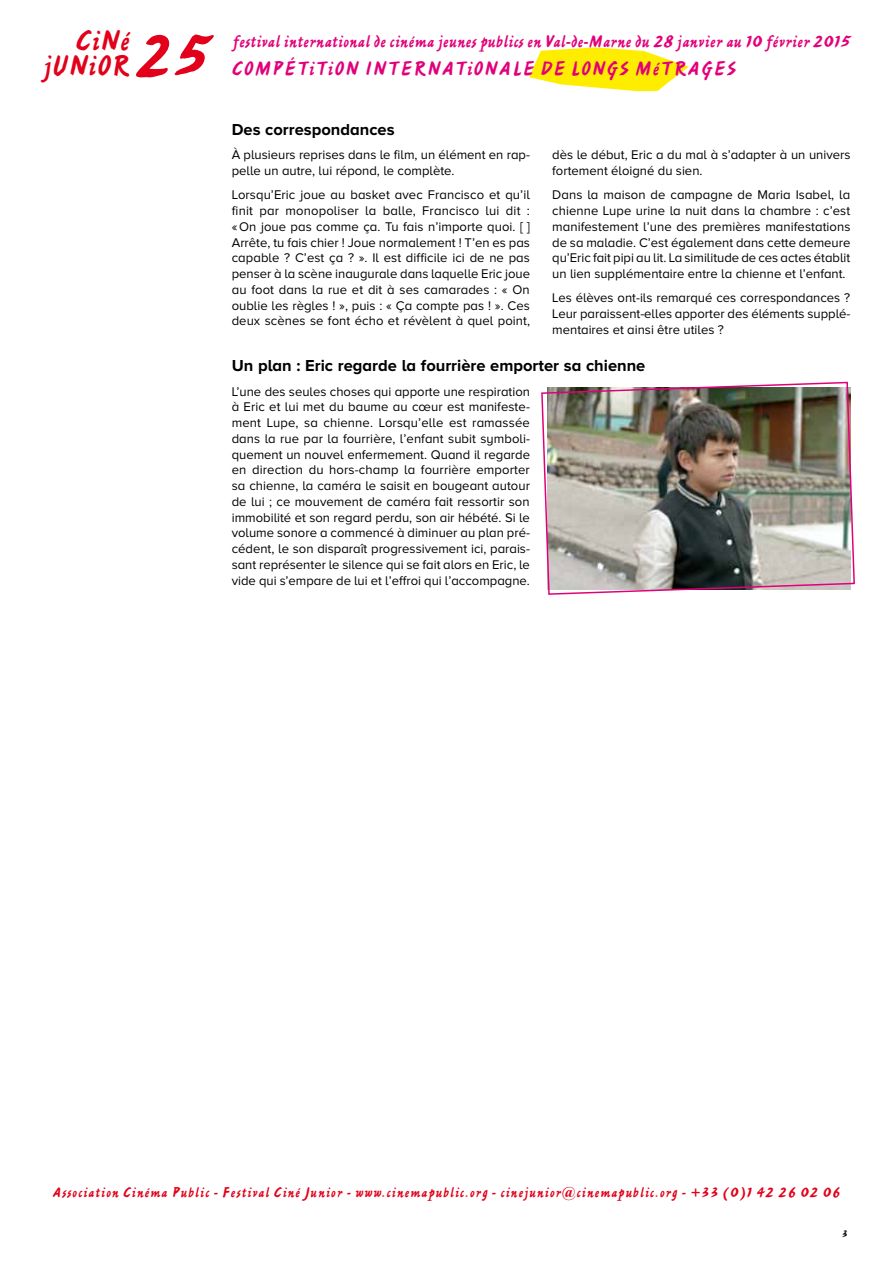
<style>
.page{position:relative;width:893px;height:1263px;background:#fff}
.page>*{position:absolute;margin:0;border:0;box-sizing:border-box;transform-origin:0 0}
.t1{font:30.3px "Ashley Script";color:#e2001a}
.t2{font:21px "Ashley Script";letter-spacing:.05em;color:#e2007a}
.t3{font:18px "Ashley Script";color:#e2007a}
.t4{font:700 16.5px "Proxima Nova A";color:#000}
.t5{font:15px "Ashley Script";letter-spacing:.05em;color:#e2001a}
.t6{font:13.05px/15.8px "Proxima Nova A";color:#000;text-align:justify}
.t7{font:10.5px "Ashley Script";color:#000}
.s1{font-size:66px}
</style>
<div class="page">
<svg style="left:529px;top:47px;width:160px;height:45px"></svg>
<img style="left:541px;top:381px;width:314px;height:214px">
<h1 class="t1" style="left:76px;top:23px;width:56px">CiNé</h1>
<h3 class="t3" style="left:232px;top:31px;width:619px">festival international de cinéma jeunes publics en Val-de-Marne du 28 janvier au 10 février 2015</h3>
<h1 class="t1" style="left:43px;top:49px;width:168px">jUNiOR <span class="s1">25</span></h1>
<h2 class="t2" style="left:232px;top:56px;width:506px">Compétition internationale de longs métrages</h2>
<p class="t4" style="left:232px;top:120px;width:164px">Des correspondances</p>
<p class="t6" style="left:232px;top:147px;width:300px">À plusieurs reprises dans le film, un élément en rap&shy;pelle un autre, lui répond, le complète.</p>
<p class="t6" style="left:232px;top:187px;width:300px">Lorsqu’Eric joue au basket avec Francisco et qu’il finit par monopoliser la balle, Francisco lui dit : «On joue pas comme ça. Tu fais n’importe quoi. [ ] Arrête, tu fais chier ! Joue normalement ! T’en es pas capable ? C’est ça ? ». Il est difficile ici de ne pas penser à la scène inaugurale dans laquelle Eric joue au foot dans la rue et dit à ses camarades : « On oublie les règles ! », puis : « Ça compte pas ! ». Ces deux scènes se font écho et révèlent à quel point,</p>
<p class="t6" style="left:552px;top:147px;width:300px">dès le début, Eric a du mal à s’adapter à un univers fortement éloigné du sien.</p>
<p class="t6" style="left:552px;top:187px;width:300px">Dans la maison de campagne de Maria Isabel, la chienne Lupe urine la nuit dans la chambre : c’est manifestement l’une des premières manifestations de sa maladie. C’est également dans cette demeure qu’Eric fait pipi au lit. La similitude de ces actes établit un lien supplémentaire entre la chienne et l’enfant.</p>
<p class="t6" style="left:552px;top:290px;width:300px">Les élèves ont-ils remarqué ces correspondances ?<br>Leur paraissent-elles apporter des éléments supplé&shy;mentaires et ainsi être utiles ?</p>
<p class="t4" style="left:232px;top:356px;width:415px">Un plan : Eric regarde la fourrière emporter sa chienne</p>
<p class="t6" style="left:232px;top:383px;width:300px">L’une des seules choses qui apporte une respiration à Eric et lui met du baume au cœur est manifeste&shy;ment Lupe, sa chienne. Lorsqu’elle est ramassée dans la rue par la fourrière, l’enfant subit symboli&shy;quement un nouvel enfermement. Quand il regarde en direction du hors-champ la fourrière emporter sa chienne, la caméra le saisit en bougeant autour de lui ; ce mouvement de caméra fait ressortir son immobilité et son regard perdu, son air hébété. Si le volume sonore a commencé à diminuer au plan pré&shy;cédent, le son disparaît progressivement ici, parais&shy;sant représenter le silence qui se fait alors en Eric, le vide qui s’empare de lui et l’effroi qui l’accompagne.</p>
<p class="t5" style="left:52px;top:1184px;width:790px">Association Cinéma Public - Festival Ciné Junior - www.cinemapublic.org - cinejunior@cinemapublic.org - +33 (0)1 42 26 02 06</p>
<p class="t7" style="left:842px;top:1228px;width:7px">3</p>
</div>
